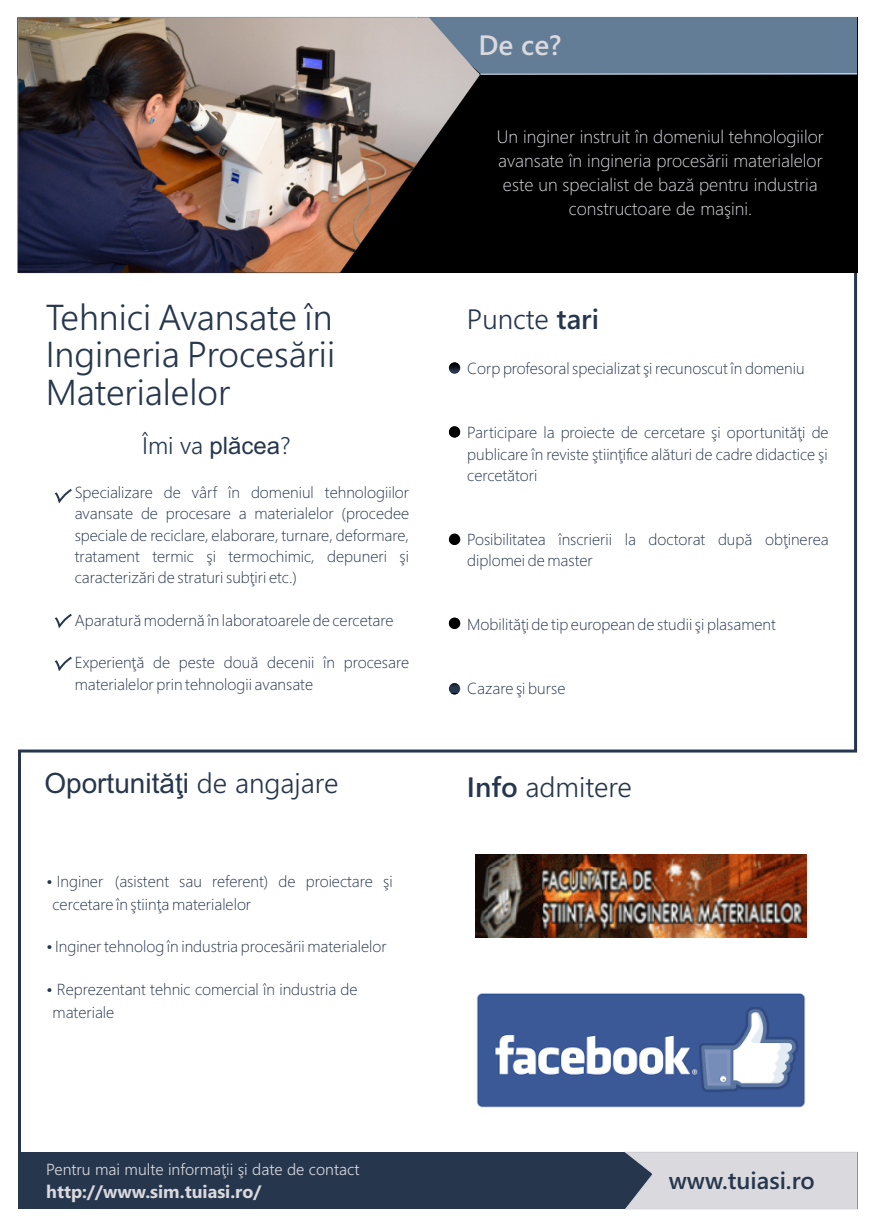
<style>
.page{position:relative;width:874px;height:1227px;background:#fff}
.page>*{position:absolute;margin:0;border:0;box-sizing:border-box;transform-origin:0 0}
.t1{font:300 36px/37.8px "Segoe UI";color:#26364d;text-align:justify}
.t2{font:28px "Arial";color:#26364d}
.t3{font:300 28px "Segoe UI";color:#26364d}
.t4{font:600 28px "Segoe UI";color:#d9d9de}
.t5{font:600 24px "Segoe UI";color:#26364d}
.t6{font:300 24px "Segoe UI";color:#26364d}
.t7{font:300 18px/24px "Segoe UI";color:#d9d9de;text-align:center}
.t8{font:700 18px "Segoe UI";color:#d9d9de}
.t9{font:300 16px/21.2px "Segoe UI";color:#26364d}
.t10{font:300 16px "Segoe UI";color:#d9d9de}
.s1{font-family:"Arial";font-weight:400}
.s2{font-weight:600}
.s3{font-family:"Segoe UI";font-weight:300}
</style>
<div class="page">
<hr style="left:18px;top:749px;width:839px;height:3px;background:#26364d">
<hr style="left:854px;top:272px;width:3px;height:478px;background:#26364d">
<div style="left:18px;top:1151px;width:839px;height:57px;background:#26364d"></div>
<svg style="left:625px;top:1151px;width:232px;height:57px;background:#cecfd5"></svg>
<svg style="left:449px;top:362px;width:11px;height:11px"></svg>
<div style="left:449px;top:426px;width:11px;height:11px;background:#000;border-radius:50%"></div>
<div style="left:449px;top:533px;width:11px;height:11px;background:#000;border-radius:50%"></div>
<div style="left:449px;top:617px;width:11px;height:12px;background:#000;border-radius:50%"></div>
<div style="left:18px;top:17px;width:839px;height:255px;background:#000"></div>
<div style="left:416px;top:17px;width:440px;height:57px;background:#637d96"></div>
<svg style="left:481px;top:73px;width:377px;height:2px"></svg>
<svg style="left:54px;top:489px;width:18px;height:15px"></svg>
<svg style="left:54px;top:656px;width:18px;height:15px"></svg>
<svg style="left:54px;top:613px;width:18px;height:16px"></svg>
<hr style="left:18px;top:750px;width:3px;height:430px;background:#26364d">
<img style="left:18px;top:17px;width:462px;height:255px">
<svg style="left:449px;top:683px;width:11px;height:11px"></svg>
<img style="left:476px;top:993px;width:330px;height:115px">
<img style="left:476px;top:854px;width:331px;height:83px">
<h2 class="t4" style="left:479px;top:34px;width:85px">De ce?</h2>
<h1 class="t1" style="left:46px;top:301px;width:291px">Tehnici Avansate în Ingineria Procesării Materialelor</h1>
<h3 class="t6" style="left:142px;top:436px;width:150px">Îmi va <span class="s1">plăcea</span>?</h3>
<p class="t9" style="left:75px;top:483px;width:336px;text-align:justify">Specializare de vârf în domeniul tehnologiilor avansate de procesare a materialelor (procedee speciale de reciclare, elaborare, turnare, deformare, tratament termic şi termochimic, depuneri şi caracterizări de straturi subţiri etc.)</p>
<p class="t9" style="left:75px;top:611px;width:320px">Aparatură modernă în laboratoarele de cercetare</p>
<p class="t9" style="left:75px;top:653px;width:336px">Experienţă de peste două decenii în procesare materialelor prin tehnologii avansate</p>
<p class="t7" style="left:497px;top:127px;width:328px">Un inginer instruit în domeniul tehnologiilor avansate în ingineria procesării materialelor este un specialist de bază pentru industria constructoare de maşini.</p>
<h2 class="t3" style="left:467px;top:308px;width:134px">Puncte <span class="s2">tari</span></h2>
<p class="t9" style="left:467px;top:359px;width:339px">Corp profesoral specializat şi recunoscut în domeniu</p>
<p class="t9" style="left:467px;top:423px;width:363px;text-align:justify">Participare la proiecte de cercetare şi oportunităţi de publicare în reviste ştiinţifice alături de cadre didactice şi cercetători</p>
<p class="t9" style="left:467px;top:530px;width:363px">Posibilitatea înscrierii la doctorat după obţinerea diplomei de master</p>
<p class="t9" style="left:467px;top:615px;width:310px">Mobilităţi de tip european de studii şi plasament</p>
<p class="t9" style="left:467px;top:679px;width:100px">Cazare şi burse</p>
<h2 class="t2" style="left:44px;top:772px;width:296px">Oportunităţi <span class="s3">de angajare</span></h2>
<h2 class="t3" style="left:467px;top:776px;width:167px"><span class="s2">Info</span> admitere</h2>
<p class="t9" style="left:53px;top:870px;width:342px;line-height:23px;text-indent:-6px">• Inginer (asistent sau referent) de proiectare şi cercetare în ştiinţa materialelor</p>
<p class="t9" style="left:46px;top:937px;width:342px">• Inginer tehnolog în industria procesării materialelor</p>
<p class="t9" style="left:53px;top:978px;width:307px;line-height:23px;text-indent:-6px">• Reprezentant tehnic comercial în industria de materiale</p>
<p class="t10" style="left:46px;top:1162px;width:315px">Pentru mai multe informaţii şi date de contact</p>
<p class="t8" style="left:46px;top:1184px;width:217px">http://www.sim.tuiasi.ro/</p>
<h3 class="t5" style="left:669px;top:1171px;width:148px">www.tuiasi.ro</h3>
</div>
